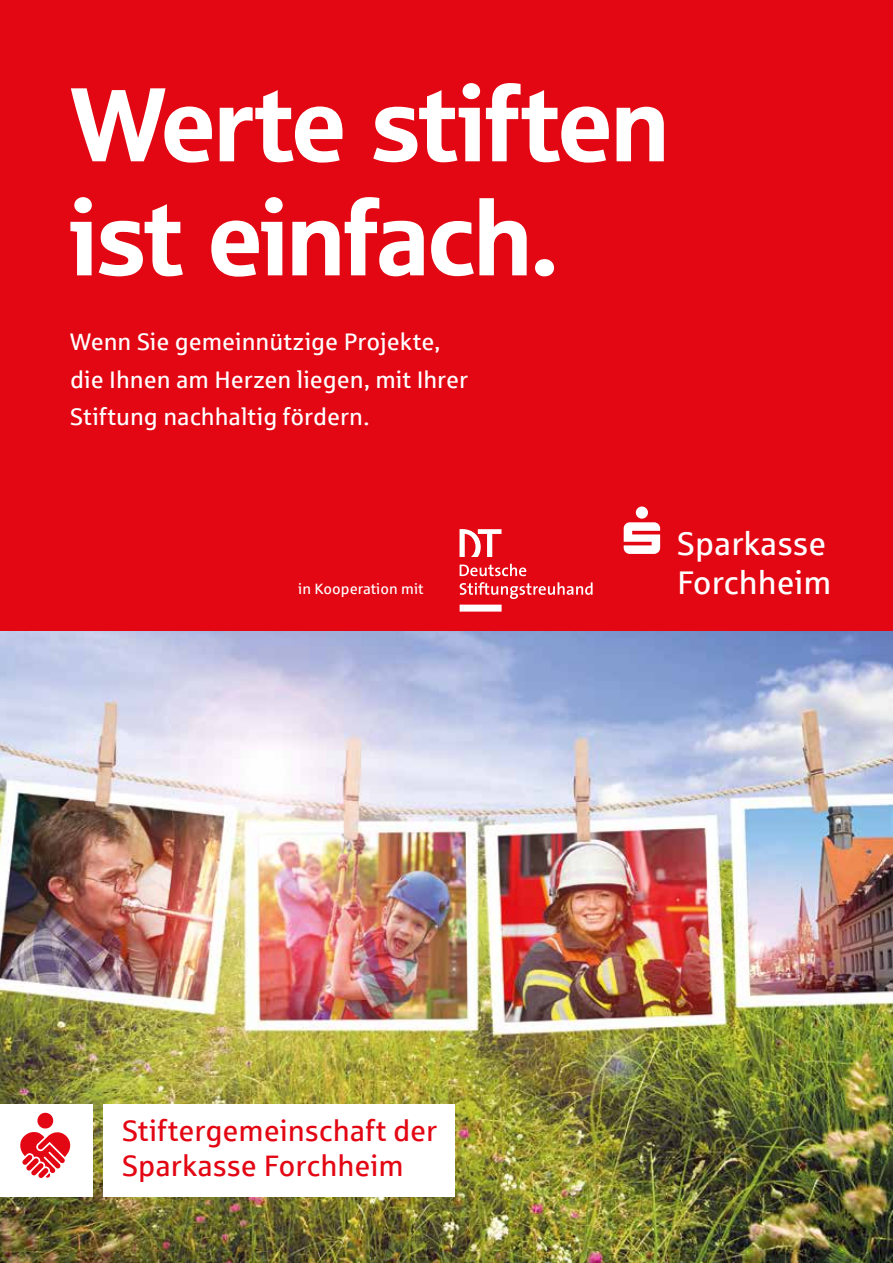
<style>
.page{position:relative;width:893px;height:1263px;background:#fff}
.page>*{position:absolute;margin:0;border:0;box-sizing:border-box;transform-origin:0 0}
.t1{font:105px/114px "Sparkasse Head";letter-spacing:-.01em;color:#fff}
.t2{font:32.85px/39.3px "Sparkasse Rg";color:#fff}
.t3{font:29.7px/35px "Sparkasse Rg";color:#e30613}
.t4{font:24px/37.5px "Sparkasse Rg";color:#fff}
.t5{font:15px "Sparkasse Rg";color:#fff}
</style>
<div class="page">
<div style="left:0;top:0;width:893px;height:665px;background:#e30613"></div>
<img style="left:0;top:631px;width:893px;height:632px">
<svg style="left:624px;top:506px;width:36px;height:48px"></svg>
<div style="left:0;top:1103px;width:93px;height:93px;background:#fff"></div>
<svg style="left:20px;top:1113px;width:51px;height:65px"></svg>
<div style="left:103px;top:1104px;width:352px;height:92px;background:#fff"></div>
<div style="left:460px;top:605px;width:42px;height:7px;background:#fff"></div>
<svg style="left:460px;top:582px;width:133px;height:17px"></svg>
<svg style="left:460px;top:564px;width:66px;height:12px"></svg>
<svg style="left:459px;top:529px;width:42px;height:28px"></svg>
<h1 class="t1" style="left:70px;top:64px;width:600px">Werte stiften ist einfach.</h1>
<p class="t4" style="left:70px;top:323px;width:399px">Wenn Sie gemeinnützige Projekte, die Ihnen am Herzen liegen, mit Ihrer<br>Stiftung nachhaltig fördern.</p>
<p class="t5" style="left:298px;top:580px;width:127px">in Kooperation mit</p>
<h2 class="t2" style="left:677px;top:523px;width:156px">Sparkasse<br>Forchheim</h2>
<p class="t3" style="left:122px;top:1112px;width:317px">Stiftergemeinschaft der<br>Sparkasse Forchheim</p>
</div>
